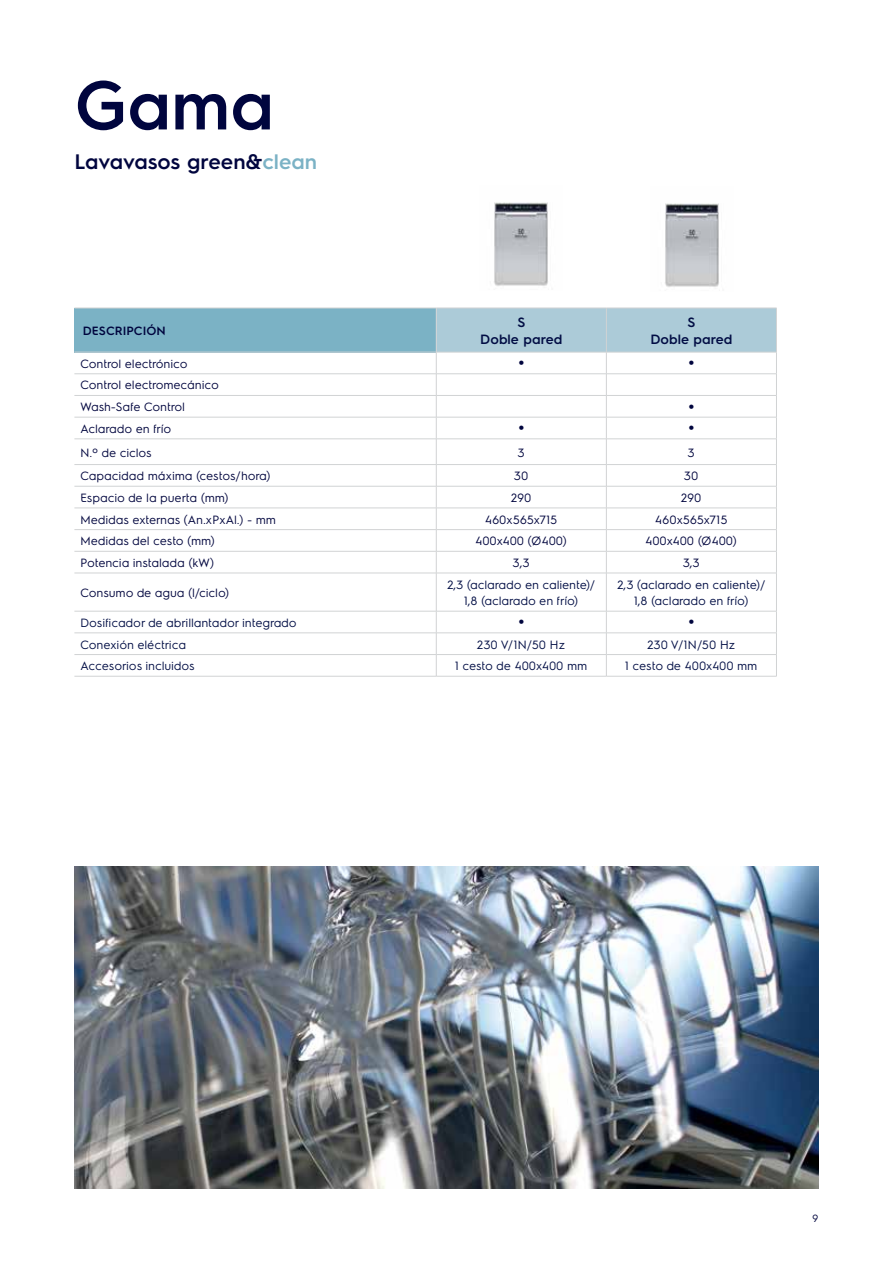
<style>
.page{position:relative;width:893px;height:1263px;background:#fff}
.page>*{position:absolute;margin:0;border:0;box-sizing:border-box;transform-origin:0 0}
.t1{font:600 69px "Electrolux Sans";color:#00053e}
.t2{font:600 21px "Electrolux Sans";color:#00053e}
.t3{font:600 13.5px/16.2px "Electrolux Sans";color:#010d44;text-align:center}
.t4{font:12px/21.8px "Electrolux Sans";color:#00053e}
.t5{font:12px/16.5px "Electrolux Sans";color:#010d44;text-align:center}
.t6{font:600 12px "Electrolux Sans";color:#00053e}
.t7{font:12px "Helvetica Neue LT Std";color:#00053e}
.t8{font:10.5px "Electrolux Sans";color:#00053e}
.s1{color:#7bb2c5}
</style>
<div class="page">
<div style="left:74px;top:308px;width:362px;height:44px;background:#7bb2c5"></div>
<hr style="left:74px;top:308px;width:362px;height:1px;background:#d1d3d4">
<svg style="left:436px;top:308px;width:341px;height:265px"></svg>
<hr style="left:436px;top:573px;width:170px;height:1px;background:#d1d3d4">
<hr style="left:436px;top:573px;width:1px;height:38px;background:#d1d3d4">
<hr style="left:606px;top:573px;width:171px;height:1px;background:#d1d3d4">
<hr style="left:606px;top:573px;width:1px;height:38px;background:#d1d3d4">
<hr style="left:776px;top:573px;width:1px;height:38px;background:#d1d3d4">
<hr style="left:436px;top:611px;width:170px;height:1px;background:#d1d3d4">
<hr style="left:606px;top:611px;width:171px;height:1px;background:#d1d3d4">
<hr style="left:436px;top:633px;width:170px;height:1px;background:#d1d3d4">
<hr style="left:606px;top:633px;width:171px;height:1px;background:#d1d3d4">
<hr style="left:436px;top:654px;width:170px;height:1px;background:#d1d3d4">
<svg style="left:436px;top:612px;width:1px;height:64px"></svg>
<hr style="left:606px;top:654px;width:171px;height:1px;background:#d1d3d4">
<svg style="left:606px;top:612px;width:1px;height:64px"></svg>
<svg style="left:776px;top:612px;width:1px;height:64px"></svg>
<hr style="left:436px;top:676px;width:170px;height:1px;background:#d1d3d4">
<hr style="left:606px;top:676px;width:171px;height:1px;background:#d1d3d4">
<hr style="left:74px;top:551px;width:362px;height:1px;background:#d1d3d4">
<hr style="left:74px;top:352px;width:362px;height:1px;background:#d1d3d4">
<hr style="left:74px;top:373px;width:362px;height:1px;background:#d1d3d4">
<hr style="left:74px;top:395px;width:362px;height:1px;background:#d1d3d4">
<hr style="left:74px;top:417px;width:362px;height:1px;background:#d1d3d4">
<hr style="left:74px;top:439px;width:362px;height:1px;background:#d1d3d4">
<hr style="left:74px;top:464px;width:362px;height:1px;background:#d1d3d4">
<hr style="left:74px;top:486px;width:362px;height:1px;background:#d1d3d4">
<hr style="left:74px;top:508px;width:362px;height:1px;background:#d1d3d4">
<hr style="left:74px;top:529px;width:362px;height:1px;background:#d1d3d4">
<hr style="left:74px;top:573px;width:362px;height:1px;background:#d1d3d4">
<hr style="left:74px;top:611px;width:362px;height:1px;background:#d1d3d4">
<hr style="left:74px;top:633px;width:362px;height:1px;background:#d1d3d4">
<hr style="left:74px;top:654px;width:362px;height:1px;background:#d1d3d4">
<hr style="left:74px;top:676px;width:362px;height:1px;background:#d1d3d4">
<img style="left:494px;top:202px;width:54px;height:84px">
<img style="left:665px;top:203px;width:54px;height:84px">
<img style="left:74px;top:867px;width:745px;height:321px">
<h1 class="t1" style="left:74px;top:57px;width:201px">Gama</h1>
<h2 class="t2" style="left:74px;top:147px;width:244px">Lavavasos green&amp;<span class="s1">clean</span></h2>
<p class="t6" style="left:83px;top:322px;width:84px">DESCRIPCIÓN</p>
<p class="t3" style="left:480px;top:314px;width:84px">S<br>Doble pared</p>
<p class="t3" style="left:650px;top:314px;width:84px">S<br>Doble pared</p>
<p class="t4" style="left:80px;top:352px;width:109px">Control electrónico</p>
<p class="t7" style="left:518px;top:356px;width:7px">•</p>
<p class="t7" style="left:688px;top:356px;width:7px">•</p>
<p class="t4" style="left:80px;top:374px;width:140px">Control electromecánico<br>Wash-Safe Control</p>
<p class="t7" style="left:688px;top:399px;width:7px">•</p>
<p class="t4" style="left:80px;top:417px;width:93px">Aclarado en frío</p>
<p class="t7" style="left:518px;top:421px;width:7px">•</p>
<p class="t7" style="left:688px;top:421px;width:7px">•</p>
<p class="t4" style="left:80px;top:441px;width:73px">N.º de ciclos</p>
<p class="t4" style="left:518px;top:441px;width:9px">3</p>
<p class="t4" style="left:688px;top:441px;width:9px">3</p>
<p class="t4" style="left:80px;top:464px;width:192px">Capacidad máxima (cestos/hora)</p>
<p class="t4" style="left:514px;top:464px;width:16px">30</p>
<p class="t4" style="left:684px;top:464px;width:16px">30</p>
<p class="t4" style="left:80px;top:486px;width:150px">Espacio de la puerta (mm)</p>
<p class="t4" style="left:511px;top:486px;width:22px">290</p>
<p class="t4" style="left:681px;top:486px;width:22px">290</p>
<p class="t4" style="left:80px;top:508px;width:197px">Medidas externas (An.xPxAl.) - mm</p>
<p class="t4" style="left:485px;top:508px;width:74px">460x565x715</p>
<p class="t4" style="left:655px;top:508px;width:74px">460x565x715</p>
<p class="t4" style="left:80px;top:529px;width:136px">Medidas del cesto (mm)</p>
<p class="t4" style="left:475px;top:529px;width:93px">400x400 (Ø400)</p>
<p class="t4" style="left:646px;top:529px;width:93px">400x400 (Ø400)</p>
<p class="t4" style="left:80px;top:551px;width:136px">Potencia instalada (kW)</p>
<p class="t4" style="left:513px;top:551px;width:18px">3,3</p>
<p class="t4" style="left:683px;top:551px;width:18px">3,3</p>
<p class="t4" style="left:80px;top:581px;width:151px">Consumo de agua (l/ciclo)</p>
<p class="t5" style="left:447px;top:575px;width:150px">2,3 (aclarado en caliente)/<br>1,8 (aclarado en frío)</p>
<p class="t5" style="left:617px;top:575px;width:150px">2,3 (aclarado en caliente)/<br>1,8 (aclarado en frío)</p>
<p class="t5" style="left:80px;top:614px;width:218px">Dosificador de abrillantador integrado</p>
<p class="t7" style="left:518px;top:615px;width:7px">•</p>
<p class="t7" style="left:688px;top:615px;width:7px">•</p>
<p class="t5" style="left:80px;top:635px;width:107px">Conexión eléctrica</p>
<p class="t5" style="left:477px;top:635px;width:90px">230 V/1N/50 Hz</p>
<p class="t5" style="left:647px;top:635px;width:90px">230 V/1N/50 Hz</p>
<p class="t5" style="left:80px;top:657px;width:116px">Accesorios incluidos</p>
<p class="t5" style="left:455px;top:657px;width:134px">1 cesto de 400x400 mm</p>
<p class="t5" style="left:625px;top:657px;width:134px">1 cesto de 400x400 mm</p>
<p class="t8" style="left:813px;top:1210px;width:8px">9</p>
</div>
